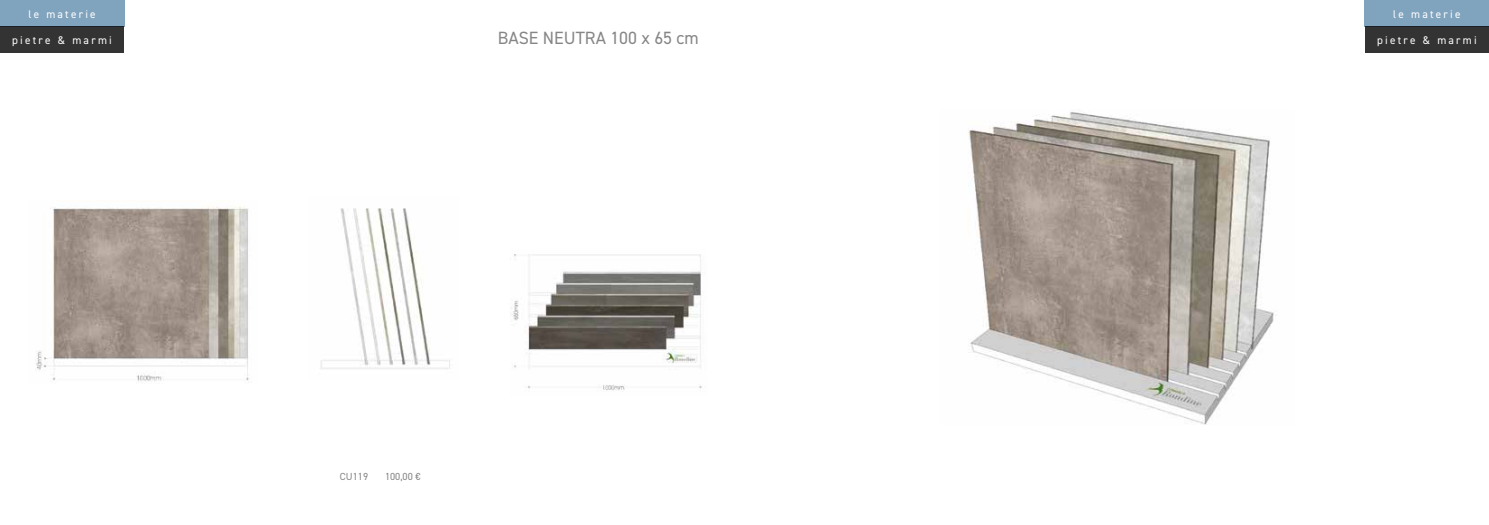
<style>
.page{position:relative;width:1489px;height:525px;background:#fff}
.page>*{position:absolute;margin:0;border:0;box-sizing:border-box;transform-origin:0 0}
.t1{font:17.75px "DIN2014";color:#878686}
.t2{font:11.12px "DIN2014";letter-spacing:.2em;color:#fff}
.t3{font:10.25px "DIN2014";color:#878686}
</style>
<div class="page">
<img style="left:35px;top:206px;width:214px;height:176px">
<img style="left:320px;top:208px;width:130px;height:161px">
<img style="left:968px;top:112px;width:306px;height:312px">
<img style="left:511px;top:254px;width:191px;height:138px">
<div style="left:0;top:0;width:124px;height:27px;background:#80a3be"></div>
<div style="left:1364px;top:0;width:124px;height:27px;background:#80a3be"></div>
<div style="left:0;top:27px;width:124px;height:26px;background:#333"></div>
<div style="left:1364px;top:27px;width:124px;height:26px;background:#333"></div>
<p class="t2" style="left:28px;top:7px;width:69px">le materie</p>
<p class="t2" style="left:1393px;top:7px;width:69px">le materie</p>
<p class="t2" style="left:12px;top:33px;width:101px">pietre &amp; marmi</p>
<p class="t2" style="left:1376px;top:33px;width:101px">pietre &amp; marmi</p>
<h1 class="t1" style="left:498px;top:27px;width:202px">BASE NEUTRA 100 x 65 cm</h1>
<p class="t3" style="left:340px;top:469px;width:30px">CU119</p>
<p class="t3" style="left:385px;top:469px;width:37px">100,00 €</p>
</div>
